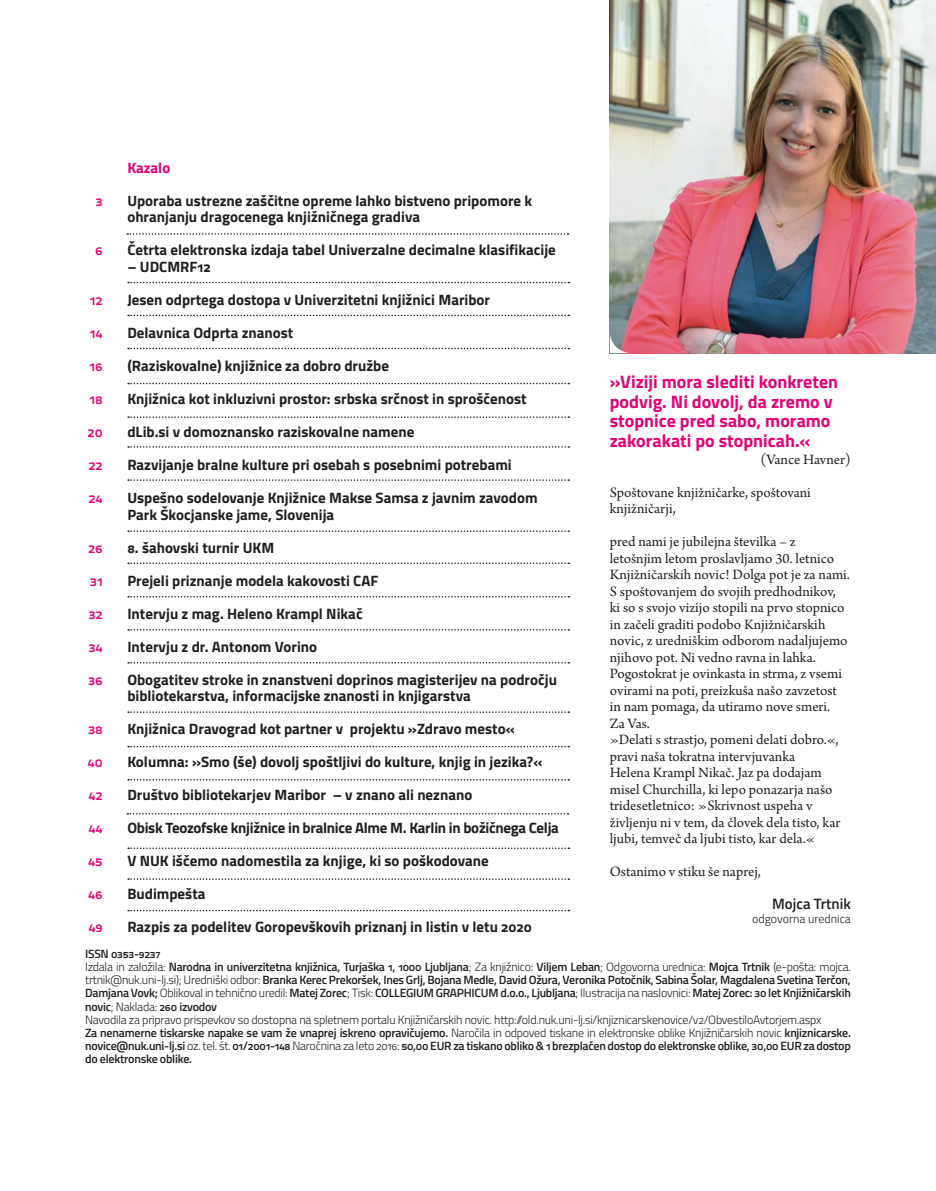
<style>
.page{position:relative;width:936px;height:1191px;background:#fff}
.page>*{position:absolute;margin:0;border:0;box-sizing:border-box;transform-origin:0 0}
.t1{font:700 18px/19.8px "Titillium";color:#e40278}
.t2{font:700 15px/16.5px "Titillium";color:#231f20}
.t3{font:15px/16.5px "Arno Pro";color:#231f20}
.t4{font:700 15px/33px "Titillium";letter-spacing:-.02em;color:#231f20}
.t5{font:600 15px/33px "Titillium";color:#e40278}
.t6{font:600 15px "Titillium";color:#231f20}
.t7{font:700 15px "Titillium";color:#e40278}
.t8{font:600 12px/13.2px "Titillium";letter-spacing:-.02em;color:#231f20}
.t9{font:300 12px "Titillium";color:#231f20}
.s1{font-weight:300}
</style>
<div class="page">
<img style="left:609px;top:0;width:326px;height:353px">
<svg style="left:127px;top:233px;width:441px;height:2px"></svg>
<svg style="left:128px;top:282px;width:441px;height:1px"></svg>
<svg style="left:128px;top:348px;width:441px;height:1px"></svg>
<svg style="left:128px;top:416px;width:441px;height:2px"></svg>
<svg style="left:128px;top:446px;width:441px;height:2px"></svg>
<svg style="left:128px;top:479px;width:441px;height:2px"></svg>
<svg style="left:128px;top:530px;width:441px;height:2px"></svg>
<svg style="left:128px;top:383px;width:441px;height:1px"></svg>
<svg style="left:128px;top:562px;width:441px;height:2px"></svg>
<svg style="left:128px;top:596px;width:441px;height:1px"></svg>
<svg style="left:128px;top:629px;width:441px;height:1px"></svg>
<svg style="left:128px;top:847px;width:441px;height:2px"></svg>
<svg style="left:128px;top:662px;width:441px;height:1px"></svg>
<svg style="left:128px;top:315px;width:441px;height:1px"></svg>
<svg style="left:609px;top:332px;width:22px;height:21px"></svg>
<svg style="left:128px;top:711px;width:441px;height:2px"></svg>
<svg style="left:128px;top:779px;width:441px;height:1px"></svg>
<svg style="left:128px;top:746px;width:441px;height:1px"></svg>
<svg style="left:127px;top:813px;width:441px;height:1px"></svg>
<svg style="left:128px;top:878px;width:441px;height:2px"></svg>
<svg style="left:128px;top:909px;width:441px;height:2px"></svg>
<p class="t5" style="left:96px;top:183px;width:9px">3</p>
<p class="t5" style="left:95px;top:233px;width:9px">6</p>
<p class="t5" style="left:90px;top:282px;width:14px">12</p>
<p class="t5" style="left:90px;top:315px;width:14px">14</p>
<p class="t5" style="left:90px;top:348px;width:15px">16</p>
<p class="t5" style="left:88px;top:381px;width:17px">18<br>20</p>
<p class="t5" style="left:88px;top:447px;width:16px">22</p>
<p class="t5" style="left:88px;top:480px;width:16px">24</p>
<p class="t5" style="left:88px;top:530px;width:16px">26</p>
<p class="t5" style="left:90px;top:563px;width:14px">31</p>
<p class="t5" style="left:88px;top:596px;width:16px">32</p>
<p class="t5" style="left:88px;top:629px;width:16px">34</p>
<p class="t5" style="left:88px;top:662px;width:16px">36</p>
<p class="t5" style="left:88px;top:711px;width:16px">38</p>
<p class="t5" style="left:88px;top:744px;width:17px">40</p>
<p class="t5" style="left:88px;top:777px;width:16px">42</p>
<p class="t5" style="left:88px;top:810px;width:16px">44</p>
<p class="t5" style="left:88px;top:843px;width:16px">45</p>
<p class="t5" style="left:88px;top:876px;width:16px">46</p>
<p class="t5" style="left:88px;top:909px;width:16px">49</p>
<p class="t7" style="left:127px;top:156px;width:44px">Kazalo</p>
<p class="t2" style="left:127px;top:192px;width:406px">Uporaba ustrezne zaščitne opreme lahko bistveno pripomore k ohranjanju dragocenega knjižničnega gradiva</p>
<p class="t2" style="left:127px;top:241px;width:430px">Četrta elektronska izdaja tabel Univerzalne decimalne klasifikacije</p>
<p class="t2" style="left:127px;top:258px;width:85px">– UDCMRF12</p>
<p class="t2" style="left:127px;top:291px;width:364px">Jesen odprtega dostopa v Univerzitetni knjižnici Maribor</p>
<p class="t2" style="left:127px;top:324px;width:167px">Delavnica Odprta znanost</p>
<p class="t2" style="left:127px;top:357px;width:263px">(Raziskovalne) knjižnice za dobro družbe</p>
<p class="t2" style="left:127px;top:381px;width:401px;line-height:33px">Knjižnica kot inkluzivni prostor: srbska srčnost in sproščenost dLib.si v domoznansko raziskovalne namene</p>
<p class="t2" style="left:127px;top:456px;width:386px">Razvijanje bralne kulture pri osebah s posebnimi potrebami</p>
<p class="t2" style="left:127px;top:489px;width:412px">Uspešno sodelovanje Knjižnice Makse Samsa z javnim zavodom<br>Park Škocjanske jame, Slovenija</p>
<p class="t2" style="left:127px;top:538px;width:148px">8. šahovski turnir UKM</p>
<p class="t2" style="left:127px;top:571px;width:252px">Prejeli priznanje modela kakovosti CAF</p>
<p class="t2" style="left:127px;top:596px;width:237px;line-height:33px">Intervju z mag. Heleno Krampl Nikač<br>Intervju z dr. Antonom Vorino</p>
<p class="t2" style="left:127px;top:670px;width:431px">Obogatitev stroke in znanstveni doprinos magisterijev na področju bibliotekarstva, informacijske znanosti in knjigarstva</p>
<p class="t2" style="left:127px;top:720px;width:389px">Knjižnica Dravograd kot partner v projektu »Zdravo mesto«</p>
<p class="t2" style="left:127px;top:753px;width:416px">Kolumna: »Smo (še) dovolj spoštljivi do kulture, knjig in jezika?«</p>
<p class="t4" style="left:127px;top:777px;width:433px">Društvo bibliotekarjev Maribor – v znano ali neznano<br>Obisk Teozofske knjižnice in bralnice Alme M. Karlin in božičnega Celja</p>
<p class="t2" style="left:127px;top:843px;width:363px;line-height:33px">V NUK iščemo nadomestila za knjige, ki so poškodovane<br>Budimpešta</p>
<p class="t2" style="left:127px;top:918px;width:406px">Razpis za podelitev Goropevškovih priznanj in listin v letu 2020</p>
<p class="t1" style="left:609px;top:370px;width:230px">»Viziji mora slediti konkreten podvig. Ni dovolj, da zremo v stopnice pred sabo, moramo zakorakati po stopnicah.«</p>
<p class="t3" style="left:760px;top:452px;width:92px">(Vance Havner)</p>
<p class="t3" style="left:609px;top:485px;width:202px">Spoštovane knjižničarke, spoštovani knjižničarji,</p>
<p class="t3" style="left:609px;top:534px;width:242px">pred nami je jubilejna številka – z letošnjim letom proslavljamo 30. letnico Knjižničarskih novic! Dolga pot je za nami.<br>S spoštovanjem do svojih predhodnikov, ki so s svojo vizijo stopili na prvo stopnico in začeli graditi podobo Knjižničarskih novic, z uredniškim odborom nadaljujemo njihovo pot. Ni vedno ravna in lahka.<br>Pogostokrat je ovinkasta in strma, z vsemi ovirami na poti, preizkuša našo zavzetost in nam pomaga, da utiramo nove smeri.<br>Za Vas.<br>»Delati s strastjo, pomeni delati dobro.«, pravi naša tokratna intervjuvanka<br>Helena Krampl Nikač. Jaz pa dodajam misel Churchilla, ki lepo ponazarja našo tridesetletnico: »Skrivnost uspeha v življenju ni v tem, da človek dela tisto, kar ljubi, temveč da ljubi tisto, kar dela.«</p>
<p class="t3" style="left:609px;top:864px;width:152px">Ostanimo v stiku še naprej,</p>
<p class="t6" style="left:772px;top:893px;width:80px">Mojca Trtnik</p>
<p class="t9" style="left:752px;top:909px;width:100px">odgovorna urednica</p>
<p class="t8" style="left:85px;top:946px;width:767px">ISSN 0353-9237<br><span class="s1">Izdala in založila:</span> Narodna in univerzitetna knjižnica, Turjaška 1, 1000 Ljubljana<span class="s1">; Za knjižnico:</span> Viljem Leban<span class="s1">; Odgovorna urednica:</span> Mojca Trtnik <span class="s1">(e-pošta: mojca. trtnik@nuk.uni-lj.si); Uredniški odbor:</span> Branka Kerec Prekoršek, Ines Grlj, Bojana Medle, David Ožura, Veronika Potočnik, Sabina Šolar, Magdalena Svetina Terčon, Damjana Vovk; <span class="s1">Oblikoval in tehnično uredil:</span> Matej Zorec<span class="s1">; Tisk:</span> COLLEGIUM GRAPHICUM d.o.o., Ljubljana<span class="s1">; Ilustracija na naslovnici:</span> Matej Zorec: 30 let Knjižničarskih novic<span class="s1">; Naklada:</span> 260 izvodov<br><span class="s1">Navodila za pripravo prispevkov so dostopna na spletnem portalu Knjižničarskih novic. http://old.nuk.uni-lj.si/knjiznicarskenovice/v2/ObvestiloAvtorjem.aspx<br></span>Za nenamerne tiskarske napake se vam že vnaprej iskreno opravičujemo. <span class="s1">Naročila in odpoved tiskane in elektronske oblike Knjižničarskih novic</span> knjiznicarske. novice@nuk.uni-lj.si <span class="s1">oz. tel. št.</span> 01/2001-148 <span class="s1">Naročnina za leto 2016:</span> 50,00 EUR za tiskano obliko &amp; 1 brezplačen dostop do elektronske oblike, 30,00 EUR za dostop do elektronske oblike.</p>
</div>
